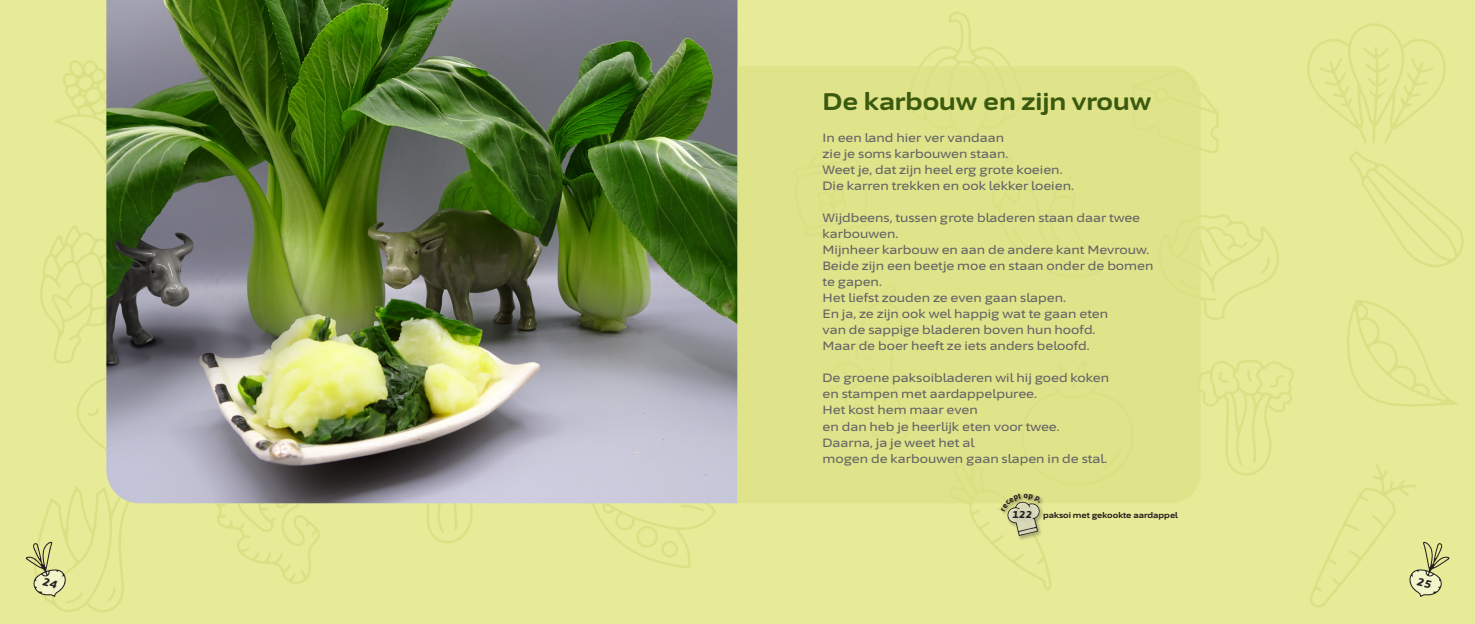
<style>
.page{position:relative;width:1475px;height:624px;background:#fff}
.page>*{position:absolute;margin:0;border:0;box-sizing:border-box;transform-origin:0 0}
.t1{font:700 24px "Asap Expanded";color:#3a5a0f}
.t2{font:500 12px/16px "Asap Expanded";color:#636366}
.t3{font:700 8px "Asap Expanded";color:#231f20}
.s1{font-weight:800;font-style:italic;font-size:10px}
</style>
<div class="page">
<div style="left:0;top:0;width:737px;height:624px;background:#e7eb97"></div>
<div style="left:737px;top:0;width:737px;height:624px;background:#e7eb97"></div>
<svg style="left:1200px;top:93px;width:18px;height:60px"></svg>
<svg style="left:398px;top:503px;width:98px;height:40px"></svg>
<svg style="left:53px;top:60px;width:53px;height:104px"></svg>
<svg style="left:919px;top:12px;width:92px;height:54px"></svg>
<svg style="left:210px;top:503px;width:111px;height:81px"></svg>
<svg style="left:1347px;top:300px;width:111px;height:107px"></svg>
<svg style="left:1349px;top:151px;width:114px;height:116px"></svg>
<svg style="left:570px;top:503px;width:146px;height:65px"></svg>
<svg style="left:40px;top:225px;width:66px;height:225px"></svg>
<svg style="left:1200px;top:360px;width:94px;height:116px"></svg>
<svg style="left:1307px;top:23px;width:138px;height:121px"></svg>
<svg style="left:1200px;top:214px;width:79px;height:106px"></svg>
<img style="left:106px;top:0;width:631px;height:503px">
<div style="left:737px;top:66px;width:463px;height:437px;background:#dfe389"></div>
<svg style="left:26px;top:485px;width:104px;height:127px"></svg>
<svg style="left:1310px;top:464px;width:139px;height:144px"></svg>
<svg style="left:948px;top:360px;width:185px;height:230px"></svg>
<h1 class="t1" style="left:822px;top:85px;width:330px">De karbouw en zijn vrouw</h1>
<p class="t2" style="left:822px;top:129px;width:253px">In een land hier ver vandaan<br>zie je soms karbouwen staan.<br>Weet je, dat zijn heel erg grote koeien.<br>Die karren trekken en ook lekker loeien.</p>
<p class="t2" style="left:822px;top:209px;width:332px">Wijdbeens, tussen grote bladeren staan daar twee karbouwen.<br>Mijnheer karbouw en aan de andere kant Mevrouw.<br>Beide zijn een beetje moe en staan onder de bomen te gapen.<br>Het liefst zouden ze even gaan slapen.<br>En ja, ze zijn ook wel happig wat te gaan eten<br>van de sappige bladeren boven hun hoofd.<br>Maar de boer heeft ze iets anders beloofd.</p>
<p class="t2" style="left:822px;top:369px;width:288px">De groene paksoibladeren wil hij goed koken en stampen met aardappelpuree.<br>Het kost hem maar even<br>en dan heb je heerlijk eten voor twee.<br>Daarna, ja je weet het al<br>mogen de karbouwen gaan slapen in de stal.</p>
<p class="t3" style="left:1012px;top:509px;width:167px"><span class="s1">122</span> paksoi met gekookte aardappel</p>
</div>
